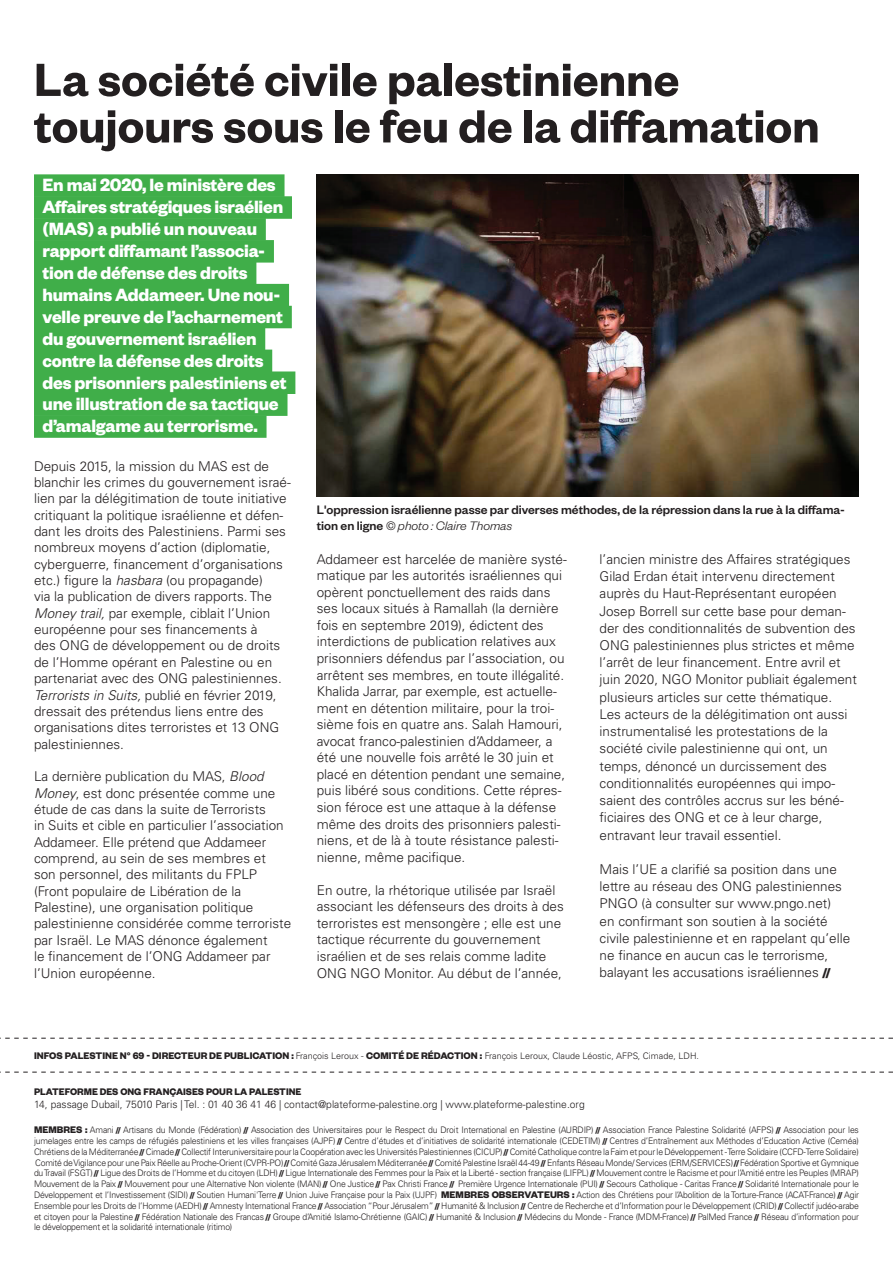
<style>
.page{position:relative;width:893px;height:1276px;background:#fff}
.page>*{position:absolute;margin:0;border:0;box-sizing:border-box;transform-origin:0 0}
.t1{font:600 51px/46.5px "Founders Grotesk";color:#231f20}
.t2{font:700 19.5px/21.9px "Founders Grotesk";letter-spacing:-.01em;color:#fff}
.t3{font:300 13.5px/16.4px "Univers LT Std";color:#231f20}
.t4{font:500 13.5px/16.2px "Founders Grotesk";color:#231f20}
.t5{font:700 10.5px "Founders Grotesk";color:#231f20}
.t6{font:300 10.5px "Univers LT Std";color:#231f20}
.t7{font:300 9px/10.8px "Univers LT Std";letter-spacing:-.02em;color:#231f20;text-align:justify;scale:.96 1}
.s1{font-style:italic}
.s2{font-weight:300;font-style:italic}
.s3{font-family:"Founders Grotesk";font-weight:700}
.s4{font-family:"Univers LT Std";font-weight:300;font-size:9px}
.s5{font-family:"Founders Grotesk";font-weight:700;font-size:10.5px}
.s6{font-family:"Founders Grotesk";font-weight:600}
</style>
<div class="page">
<svg style="left:0;top:1072px;width:893px;height:1px"></svg>
<svg style="left:0;top:1038px;width:893px;height:1px"></svg>
<div style="left:34px;top:174px;width:251px;height:23px;background:#40ae49"></div>
<div style="left:34px;top:196px;width:258px;height:23px;background:#40ae49"></div>
<div style="left:34px;top:218px;width:232px;height:23px;background:#40ae49"></div>
<div style="left:34px;top:240px;width:240px;height:23px;background:#40ae49"></div>
<div style="left:34px;top:262px;width:222px;height:22px;background:#40ae49"></div>
<div style="left:34px;top:284px;width:255px;height:22px;background:#40ae49"></div>
<div style="left:34px;top:306px;width:258px;height:22px;background:#40ae49"></div>
<div style="left:34px;top:328px;width:231px;height:22px;background:#40ae49"></div>
<div style="left:34px;top:349px;width:238px;height:23px;background:#40ae49"></div>
<div style="left:34px;top:371px;width:261px;height:23px;background:#40ae49"></div>
<div style="left:34px;top:393px;width:253px;height:23px;background:#40ae49"></div>
<div style="left:34px;top:415px;width:233px;height:23px;background:#40ae49"></div>
<img style="left:316px;top:174px;width:543px;height:323px">
<h1 class="t1" style="left:34px;top:54px;width:787px">La société civile palestinienne toujours sous le feu de la diffamation</h1>
<p class="t2" style="left:43px;top:173px;width:246px">En mai 2020, le ministère des<br>Affaires stratégiques israélien (MAS) a publié un nouveau rapport diffamant l’associa&shy;tion de défense des droits humains Addameer. Une nou&shy;velle preuve de l’acharnement du gouvernement israélien contre la défense des droits des prisonniers palestiniens et une illustration de sa tactique d’amalgame au terrorisme.</p>
<p class="t3" style="left:34px;top:457px;width:258px">Depuis 2015, la mission du MAS est de blanchir les crimes du gouvernement israé&shy;lien par la délégitimation de toute initiative critiquant la politique israélienne et défen&shy;dant les droits des Palestiniens. Parmi ses nombreux moyens d’action (diplomatie, cyberguerre, financement d’organisations etc.) figure la <span class="s1">hasbara</span> (ou propagande)<br>via la publication de divers rapports. The <span class="s1">Money trail,</span> par exemple, ciblait l’Union européenne pour ses financements à<br>des ONG de développement ou de droits de l’Homme opérant en Palestine ou en partenariat avec des ONG palestiniennes.<br><span class="s1">Terrorists in Suits,</span> publié en février 2019, dressait des prétendus liens entre des organisations dites terroristes et 13 ONG palestiniennes.</p>
<p class="t3" style="left:34px;top:768px;width:259px">La dernière publication du MAS, <span class="s1">Blood Money</span>, est donc présentée comme une étude de cas dans la suite de Terrorists<br>in Suits et cible en particulier l’association Addameer. Elle prétend que Addameer comprend, au sein de ses membres et<br>son personnel, des militants du FPLP (Front populaire de Libération de la Palestine), une organisation politique palestinienne considérée comme terroriste par Israël. Le MAS dénonce également<br>le financement de l’ONG Addameer par l’Union européenne.</p>
<p class="t4" style="left:317px;top:501px;width:530px">L'oppression israélienne passe par diverses méthodes, de la répression dans la rue à la diffama&shy;tion en ligne <span class="s2">© photo : Claire Thomas</span></p>
<p class="t3" style="left:317px;top:550px;width:252px">Addameer est harcelée de manière systé&shy;matique par les autorités israéliennes qui opèrent ponctuellement des raids dans ses locaux situés à Ramallah (la dernière fois en septembre 2019), édictent des interdictions de publication relatives aux prisonniers défendus par l’association, ou arrêtent ses membres, en toute illégalité.<br>Khalida Jarrar, par exemple, est actuelle&shy;ment en détention militaire, pour la troi&shy;sième fois en quatre ans. Salah Hamouri, avocat franco-palestinien d’Addameer, a été une nouvelle fois arrêté le 30 juin et placé en détention pendant une semaine, puis libéré sous conditions. Cette répres&shy;sion féroce est une attaque à la défense même des droits des prisonniers palesti&shy;niens, et de là à toute résistance palesti&shy;nienne, même pacifique.</p>
<p class="t3" style="left:317px;top:881px;width:249px">En outre, la rhétorique utilisée par Israël associant les défenseurs des droits à des terroristes est mensongère ; elle est une tactique récurrente du gouvernement israélien et de ses relais comme ladite ONG NGO Monitor. Au début de l’année,</p>
<p class="t3" style="left:600px;top:550px;width:259px;line-height:17.2px">l’ancien ministre des Affaires stratégiques Gilad Erdan était intervenu directement auprès du Haut-Représentant européen Josep Borrell sur cette base pour deman&shy;der des conditionnalités de subvention des ONG palestiniennes plus strictes et même l’arrêt de leur financement. Entre avril et juin 2020, NGO Monitor publiait également plusieurs articles sur cette thématique.<br>Les acteurs de la délégitimation ont aussi instrumentalisé les protestations de la société civile palestinienne qui ont, un temps, dénoncé un durcissement des conditionnalités européennes qui impo&shy;saient des contrôles accrus sur les béné&shy;ficiaires des ONG et ce à leur charge, entravant leur travail essentiel.</p>
<p class="t3" style="left:600px;top:860px;width:252px;line-height:17.2px">Mais l’UE a clarifié sa position dans une lettre au réseau des ONG palestiniennes PNGO (à consulter sur www.pngo.net)<br>en confirmant son soutien à la société civile palestinienne et en rappelant qu’elle ne finance en aucun cas le terrorisme, balayant les accusations israéliennes <span class="s3">//</span></p>
<p class="t5" style="left:34px;top:1049px;width:666px">INFOS PALESTINE N° 69 - DIRECTEUR DE PUBLICATION : <span class="s4">François Leroux -</span> COMITÉ DE RÉDACTION : <span class="s4">François Leroux, Claude Léostic, AFPS, Cimade, LDH.</span></p>
<p class="t5" style="left:34px;top:1085px;width:269px">PLATEFORME DES ONG FRANÇAISES POUR LA PALESTINE</p>
<p class="t6" style="left:34px;top:1098px;width:552px">14, passage Dubail, 75010 Paris | Tel. : 01 40 36 41 46 | contact@plateforme-palestine.org | www.plateforme-palestine.org</p>
<p class="t7" style="left:34px;top:1124px;width:861px"><span class="s5">MEMBRES :</span> Amani <span class="s6">//</span> Artisans du Monde (Fédération) <span class="s6">//</span> Association des Universitaires pour le Respect du Droit International en Palestine (AURDIP) <span class="s6">//</span> Association France Palestine Solidarité (AFPS) <span class="s6">//</span> Association pour les jumelages entre les camps de réfugiés palestiniens et les villes françaises (AJPF) <span class="s6">//</span> Centre d’études et d’initiatives de solidarité internationale (CEDETIM) <span class="s6">//</span> Centres d’Entraînement aux Méthodes d’Education Active (Ceméa)<br>Chrétiens de la Méditerranée <span class="s6">//</span>Cimade <span class="s6">//</span>Collectif Interuniversitaire pour la Coopération avec les Universités Palestiniennes (CICUP) <span class="s6">//</span>Comité Catholique contre la Faim et pour le Développement - Terre Solidaire (CCFD-Terre Solidaire)<br>Comité de Vigilance pour une Paix Réelle au Proche-Orient (CVPR-PO) <span class="s6">//</span>Comité Gaza Jérusalem Méditerranée <span class="s6">//</span>Comité Palestine Israël 44-49 <span class="s6">//</span>Enfants Réseau Monde/ Services (ERM/SERVICES) <span class="s6">//</span>Fédération Sportive et Gymnique du Travail (FSGT) <span class="s6">//</span> Ligue des Droits de l’Homme et du citoyen (LDH) <span class="s6">//</span> Ligue Internationale des Femmes pour la Paix et la Liberté - section française (LIFPL) <span class="s6">//</span> Mouvement contre le Racisme et pour l’Amitié entre les Peuples (MRAP)<br>Mouvement de la Paix <span class="s6">//</span> Mouvement pour une Alternative Non violente (MAN) <span class="s6">//</span> One Justice <span class="s6">//</span> Pax Christi France <span class="s6">//</span> Première Urgence Internationale (PUI) <span class="s6">//</span> Secours Catholique - Caritas France <span class="s6">//</span> Solidarité Internationale pour le Développement et l’Investissement (SIDI) <span class="s6">//</span> Soutien Humani'Terre <span class="s6">//</span> Union Juive Française pour la Paix (UJPF) <span class="s5">MEMBRES OBSERVATEURS :</span> Action des Chrétiens pour l’Abolition de la Torture-France (ACAT-France) <span class="s6">//</span> Agir Ensemble pour les Droits de l’Homme (AEDH) <span class="s6">//</span> Amnesty International France <span class="s6">//</span> Association “Pour Jérusalem” <span class="s6">//</span> Humanité &amp; Inclusion <span class="s6">//</span> Centre de Recherche et d’Information pour le Développement (CRID) <span class="s6">//</span> Collectif judéo-arabe et citoyen pour la Palestine <span class="s6">//</span> Fédération Nationale des Francas <span class="s6">//</span> Groupe d’Amitié Islamo-Chrétienne (GAIC) <span class="s6">//</span> Humanité &amp; Inclusion <span class="s6">//</span> Médecins du Monde - France (MDM-France) <span class="s6">//</span> PalMed France <span class="s6">//</span> Réseau d’information pour le développement et la solidarité internationale (ritimo)</p>
</div>
